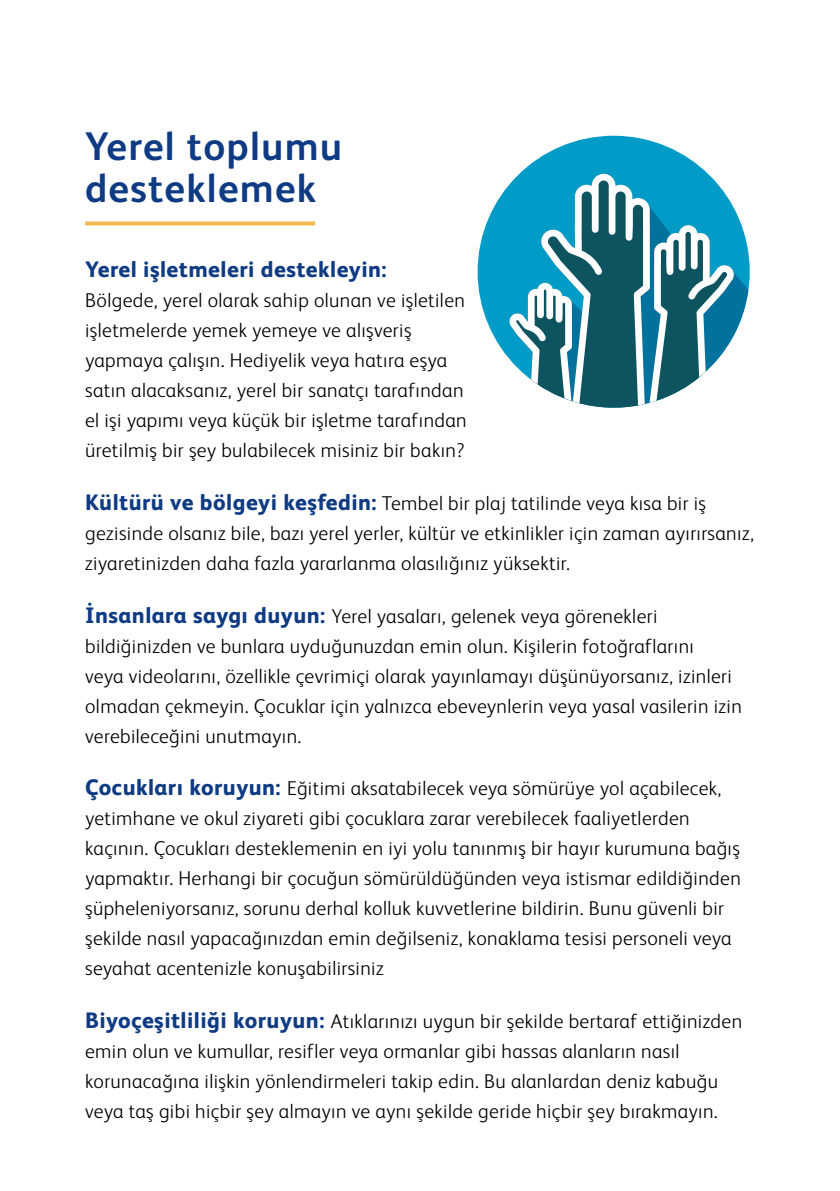
<style>
.page{position:relative;width:840px;height:1191px;background:#fff}
.page>*{position:absolute;margin:0;border:0;box-sizing:border-box;transform-origin:0 0}
.t1{font:700 40px/42px "FS Albert Pro";letter-spacing:.03em;color:#0e3b83}
.t2{font:800 22.4px "FS Albert Pro";letter-spacing:.02em;color:#0e3b83}
.t3{font:300 20px/30px "FS Albert Pro";letter-spacing:.02em;color:#000}
.s1{font-weight:800;font-size:22.4px;color:#0e3b83}
</style>
<div class="page">
<svg style="left:85px;top:221px;width:230px;height:4px"></svg>
<svg style="left:477px;top:136px;width:272px;height:223px;fill:#009cc7"></svg>
<svg style="left:734px;top:203px;width:14px;height:156px"></svg>
<svg style="left:509px;top:174px;width:225px;height:233px"></svg>
<h1 class="t1" style="left:85px;top:123px;width:258px">Yerel toplumu desteklemek</h1>
<p class="t2" style="left:85px;top:252px;width:303px">Yerel işletmeleri destekleyin:</p>
<p class="t3" style="left:85px;top:284px;width:383px">Bölgede, yerel olarak sahip olunan ve işletilen işletmelerde yemek yemeye ve alışveriş yapmaya çalışın. Hediyelik veya hatıra eşya satın alacaksanız, yerel bir sanatçı tarafından el işi yapımı veya küçük bir işletme tarafından üretilmiş bir şey bulabilecek misiniz bir bakın?</p>
<p class="t3" style="left:85px;top:487px;width:670px"><span class="s1">Kültürü ve bölgeyi keşfedin:</span> Tembel bir plaj tatilinde veya kısa bir iş gezisinde olsanız bile, bazı yerel yerler, kültür ve etkinlikler için zaman ayırırsanız, ziyaretinizden daha fazla yararlanma olasılığınız yüksektir.</p>
<p class="t3" style="left:85px;top:599px;width:658px"><span class="s1">İnsanlara saygı duyun:</span> Yerel yasaları, gelenek veya görenekleri bildiğinizden ve bunlara uyduğunuzdan emin olun. Kişilerin fotoğraflarını<br>veya videolarını, özellikle çevrimiçi olarak yayınlamayı düşünüyorsanız, izinleri olmadan çekmeyin. Çocuklar için yalnızca ebeveynlerin veya yasal vasilerin izin verebileceğini unutmayın.</p>
<p class="t3" style="left:85px;top:772px;width:656px"><span class="s1">Çocukları koruyun:</span> Eğitimi aksatabilecek veya sömürüye yol açabilecek, yetimhane ve okul ziyareti gibi çocuklara zarar verebilecek faaliyetlerden kaçının. Çocukları desteklemenin en iyi yolu tanınmış bir hayır kurumuna bağış yapmaktır. Herhangi bir çocuğun sömürüldüğünden veya istismar edildiğinden şüpheleniyorsanız, sorunu derhal kolluk kuvvetlerine bildirin. Bunu güvenli bir şekilde nasıl yapacağınızdan emin değilseniz, konaklama tesisi personeli veya seyahat acentenizle konuşabilirsiniz</p>
<p class="t3" style="left:85px;top:1005px;width:658px"><span class="s1">Biyoçeşitliliği koruyun:</span> Atıklarınızı uygun bir şekilde bertaraf ettiğinizden emin olun ve kumullar, resifler veya ormanlar gibi hassas alanların nasıl korunacağına ilişkin yönlendirmeleri takip edin. Bu alanlardan deniz kabuğu veya taş gibi hiçbir şey almayın ve aynı şekilde geride hiçbir şey bırakmayın.</p>
</div>
